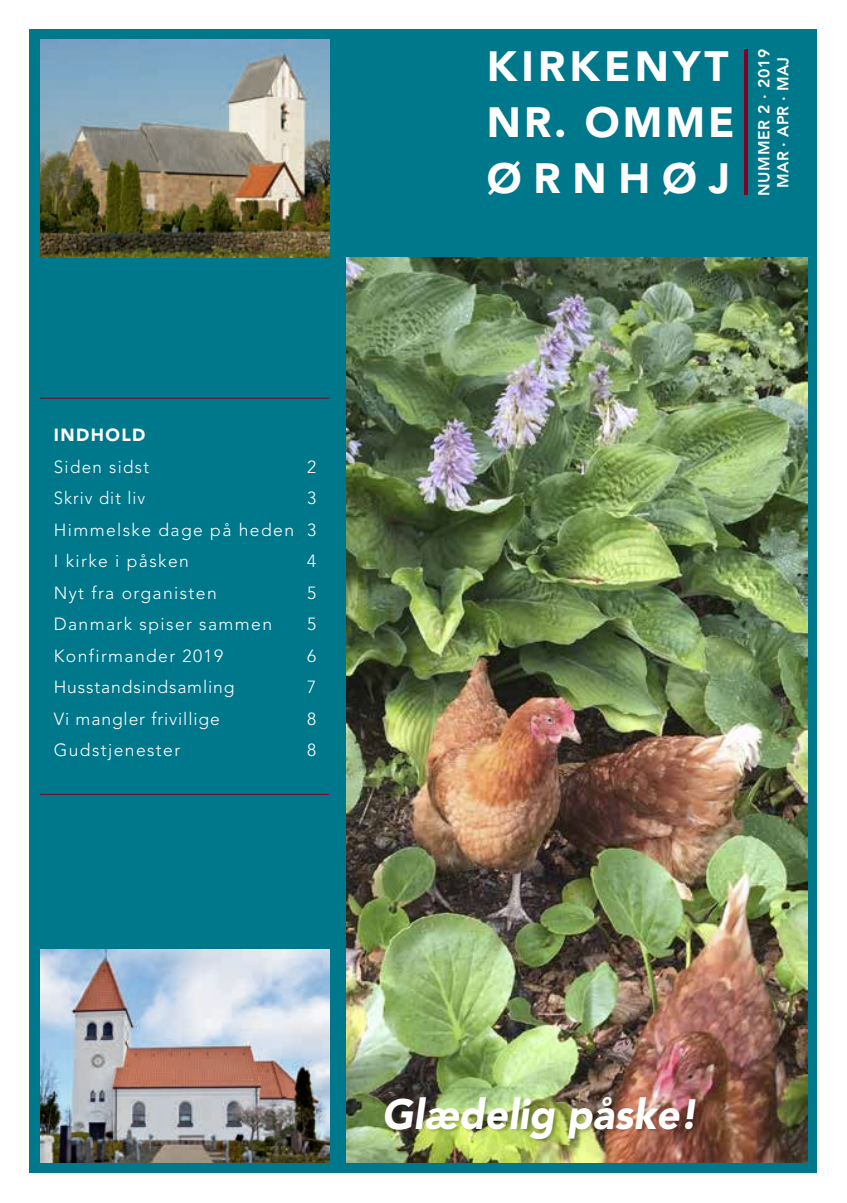
<style>
.page{position:relative;width:847px;height:1203px;background:#fff}
.page>*{position:absolute;margin:0;border:0;box-sizing:border-box;transform-origin:0 0}
.t1{font:900 42px/56px "Avenir LT Std";letter-spacing:.1em;color:#fff}
.t2{font:italic 900 42px "Avenir LT Std";color:#fff}
.t3{font:300 17.5px/31.5px "Avenir LT Std";letter-spacing:.08em;color:#fff;text-align:justify}
.t4{font:300 17.5px "Avenir LT Std";letter-spacing:.05em;color:#fff}
.t5{font:300 17.5px "Avenir LT Std";letter-spacing:.08em;color:#fff;scale:.95 1}
.t6{font:900 17.5px "Avenir LT Std";letter-spacing:.08em;color:#fff}
.t7{font:800 15.75px/18.9px "Avenir LT Std";letter-spacing:.04em;color:#fff;text-align:center}
</style>
<div class="page">
<div style="left:29px;top:29px;width:788px;height:1144px;background:#00788b"></div>
<hr style="left:744px;top:50px;width:4px;height:145px;background:#820123">
<hr style="left:40px;top:398px;width:289px;height:1px;background:#820123">
<hr style="left:40px;top:794px;width:289px;height:1px;background:#820123">
<img style="left:40px;top:950px;width:289px;height:213px">
<img style="left:40px;top:40px;width:289px;height:218px">
<img style="left:346px;top:258px;width:462px;height:905px">
<div style="left:385px;top:1097px;width:315px;height:46px;background:#231f20;opacity:.25"></div>
<p class="t6" style="left:54px;top:425px;width:93px">INDHOLD</p>
<p class="t3" style="left:54px;top:451px;width:97px">Siden sidst</p>
<p class="t3" style="left:307px;top:451px;width:11px">2</p>
<p class="t5" style="left:54px;top:488px;width:98px">Skriv dit liv</p>
<p class="t3" style="left:54px;top:483px;width:264px;text-indent:253px">3<br>Himmelske dage på heden 3<br>I kirke i påsken</p>
<p class="t3" style="left:307px;top:546px;width:11px">4</p>
<p class="t3" style="left:54px;top:577px;width:164px">Nyt fra organisten</p>
<p class="t3" style="left:307px;top:577px;width:11px">5</p>
<p class="t3" style="left:54px;top:609px;width:220px">Danmark spiser sammen</p>
<p class="t3" style="left:307px;top:609px;width:11px">5</p>
<p class="t3" style="left:54px;top:640px;width:171px">Konfirmander 2019</p>
<p class="t3" style="left:307px;top:640px;width:11px">6</p>
<p class="t4" style="left:54px;top:677px;width:182px">Husstandsindsamling</p>
<p class="t3" style="left:307px;top:672px;width:11px">7</p>
<p class="t4" style="left:54px;top:709px;width:167px">Vi mangler frivillige</p>
<p class="t3" style="left:307px;top:703px;width:11px">8</p>
<p class="t3" style="left:54px;top:735px;width:128px">Gudstjenester</p>
<p class="t3" style="left:307px;top:735px;width:11px">8</p>
<h1 class="t1" style="left:487px;top:39px;width:249px">KIRKENYT<br>NR. OMME<br>ØRNHØJ</h1>
<p class="t7" style="left:755px;top:196px;width:148px;rotate:-90deg">NUMMER 2 · 2019<br>MAR · APR · MAJ</p>
<h1 class="t2" style="left:382px;top:1089px;width:317px">Glædelig påske!</h1>
</div>
